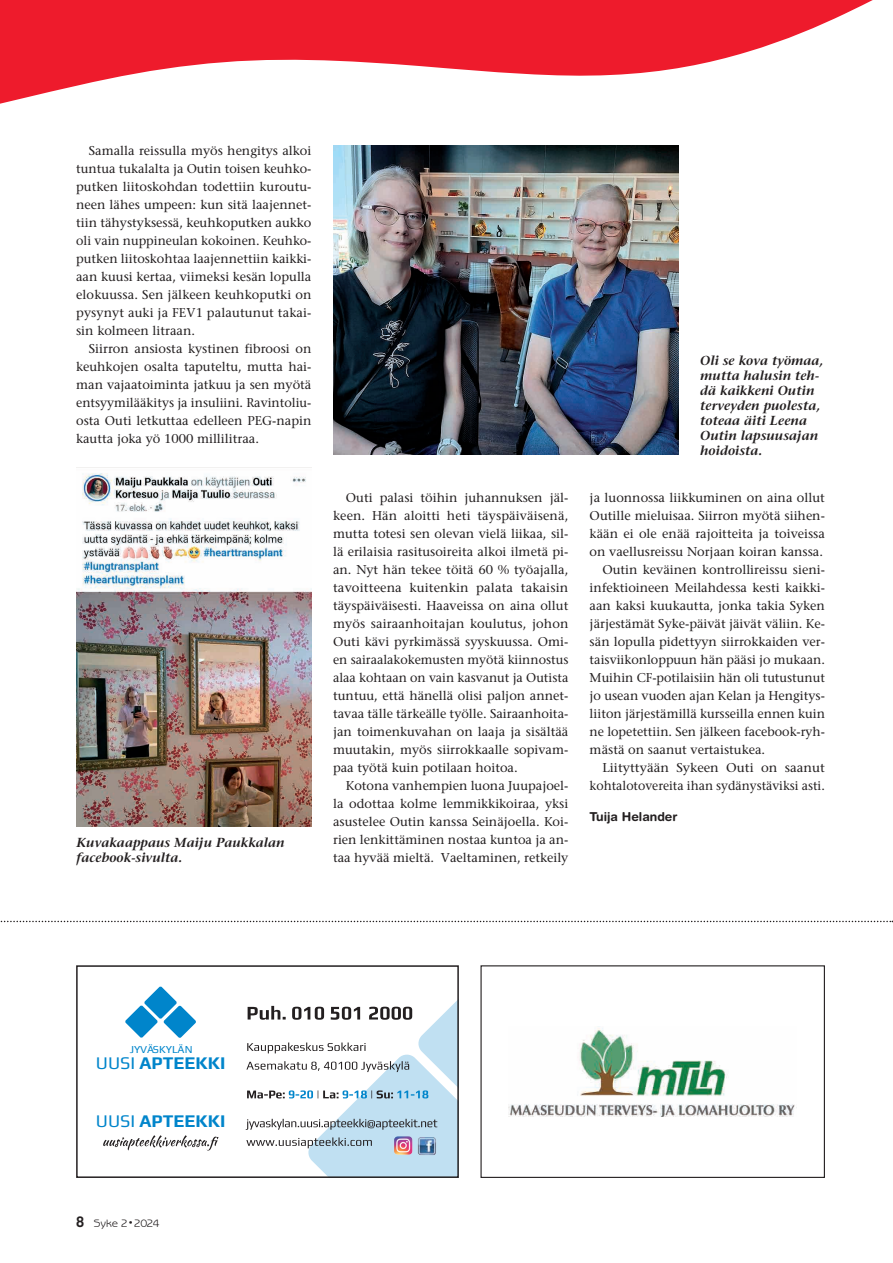
<style>
.page{position:relative;width:893px;height:1263px;background:#fff}
.page>*{position:absolute;margin:0;border:0;box-sizing:border-box;transform-origin:0 0}
.t1{font:700 17.85px "Play";color:#0085cb}
.t2{font:italic 600 13.05px/15px "Stone Serif Std";color:#231f20}
.t3{font:500 12.75px/18px "Stone Serif Std";color:#231f20;text-align:justify}
.t4{font:500 12.75px "Stone Serif Std";color:#231f20;scale:.96 1}
.t5{font:700 12.3px "Helvetica Rounded LT Std";color:#231f20}
.t6{font:10.8px "Benguiat Gothic Std";letter-spacing:-.025em;color:#231f20;scale:1.05 1}
.t7{font:10.8px "Play";color:#0085cb}
.s1{font-weight:400}
.s2{font-family:"Helvetica Rounded LT Std";font-weight:700;font-size:15px}
.s3{font-size:7.5px}
</style>
<div class="page">
<svg style="left:0;top:0;width:873px;height:104px;fill:#ee1b2c"></svg>
<img style="left:333px;top:146px;width:346px;height:309px">
<img style="left:77px;top:473px;width:235px;height:353px">
<svg style="left:0;top:921px;width:893px;height:1px"></svg>
<img style="left:509px;top:1028px;width:288px;height:88px">
<div style="left:480px;top:965px;width:345px;height:213px;border:1px solid #231f20"></div>
<div style="left:76px;top:965px;width:383px;height:213px;border:2px solid #231f20"></div>
<svg style="left:246px;top:965px;width:213px;height:213px"></svg>
<svg style="left:125px;top:986px;width:71px;height:52px"></svg>
<svg style="left:103px;top:1135px;width:116px;height:15px"></svg>
<img style="left:394px;top:1136px;width:20px;height:20px">
<img style="left:416px;top:1135px;width:22px;height:22px">
<p class="t3" style="left:76px;top:142px;width:237px;text-indent:13px">Samalla reissulla myös hengitys alkoi tuntua tukalalta ja Outin toisen keuhko&shy;putken liitoskohdan todettiin kuroutu&shy;neen lähes umpeen: kun sitä laajennet&shy;tiin tähystyksessä, keuhkoputken aukko oli vain nuppineulan kokoinen. Keuhko&shy;putken liitoskohtaa laajennettiin kaikki&shy;aan kuusi kertaa, viimeksi kesän lopulla elokuussa. Sen jälkeen keuhkoputki on pysynyt auki ja FEV1 palautunut takai&shy;sin kolmeen litraan.</p>
<p class="t3" style="left:76px;top:340px;width:237px;text-indent:13px">Siirron ansiosta kystinen fibroosi on keuhkojen osalta taputeltu, mutta hai&shy;man vajaatoiminta jatkuu ja sen myötä entsyymilääkitys ja insuliini. Ravintoliu&shy;osta Outi letkuttaa edelleen PEG-napin kautta joka yö 1000 millilitraa.</p>
<p class="t2" style="left:77px;top:835px;width:210px">Kuvakaappaus Maiju Paukkalan facebook-sivulta.</p>
<p class="t3" style="left:333px;top:489px;width:237px;text-indent:13px">Outi palasi töihin juhannuksen jäl&shy;keen. Hän aloitti heti täyspäiväisenä, mutta totesi sen olevan vielä liikaa, sil&shy;lä erilaisia rasitusoireita alkoi ilmetä pi&shy;an. Nyt hän tekee töitä 60 % työajalla, tavoitteena kuitenkin palata takaisin täyspäiväisesti. Haaveissa on aina ollut myös sairaanhoitajan koulutus, johon Outi kävi pyrkimässä syyskuussa. Omi&shy;en sairaalakokemusten myötä kiinnostus alaa kohtaan on vain kasvanut ja Outista tuntuu, että hänellä olisi paljon annet&shy;tavaa tälle tärkeälle työlle. Sairaanhoita&shy;jan toimenkuvahan on laaja ja sisältää muutakin, myös siirrokkaalle sopivam&shy;paa työtä kuin potilaan hoitoa.</p>
<p class="t3" style="left:333px;top:777px;width:237px;text-indent:13px">Kotona vanhempien luona Juupajoel&shy;la odottaa kolme lemmikkikoiraa, yksi asustelee Outin kanssa Seinäjoella. Koi&shy;rien lenkittäminen nostaa kuntoa ja an&shy;taa hyvää mieltä. Vaeltaminen, retkeily</p>
<p class="t2" style="left:700px;top:353px;width:125px">Oli se kova työmaa, mutta halusin teh&shy;dä kaikkeni Outin terveyden puolesta, toteaa äiti Leena<br>Outin lapsuusajan hoidoista.</p>
<p class="t3" style="left:590px;top:489px;width:237px">ja luonnossa liikkuminen on aina ollut</p>
<p class="t3" style="left:590px;top:507px;width:237px">Outille mieluisaa. Siirron myötä siihen-</p>
<p class="t3" style="left:590px;top:525px;width:237px">kään ei ole enää rajoitteita ja toiveissa</p>
<p class="t3" style="left:590px;top:543px;width:235px">on vaellusreissu Norjaan koiran kanssa.</p>
<p class="t3" style="left:602px;top:561px;width:224px">Outin keväinen kontrollireissu sieni-</p>
<p class="t3" style="left:590px;top:579px;width:237px">infektioineen Meilahdessa kesti kaikki-</p>
<p class="t3" style="left:590px;top:597px;width:237px">aan kaksi kuukautta, jonka takia Syken</p>
<p class="t3" style="left:590px;top:615px;width:237px">järjestämät Syke-päivät jäivät väliin. Ke-</p>
<p class="t3" style="left:590px;top:633px;width:237px">sän lopulla pidettyyn siirrokkaiden ver-</p>
<p class="t3" style="left:590px;top:651px;width:237px">taisviikonloppuun hän pääsi jo mukaan.</p>
<p class="t3" style="left:590px;top:669px;width:237px">Muihin CF-potilaisiin hän oli tutustunut</p>
<p class="t3" style="left:590px;top:687px;width:237px">jo usean vuoden ajan Kelan ja Hengitys-</p>
<p class="t3" style="left:590px;top:705px;width:237px">liiton järjestämillä kursseilla ennen kuin</p>
<p class="t3" style="left:590px;top:723px;width:237px">ne lopetettiin. Sen jälkeen facebook-ryh-</p>
<p class="t3" style="left:590px;top:741px;width:177px">mästä on saanut vertaistukea.</p>
<p class="t3" style="left:602px;top:759px;width:224px">Liityttyään Sykeen Outi on saanut</p>
<p class="t4" style="left:590px;top:778px;width:247px">kohtalotovereita ihan sydänystäviksi asti.</p>
<p class="t5" style="left:590px;top:809px;width:89px">Tuija Helander</p>
<p class="t7" style="left:130px;top:1043px;width:64px">JYVÄSKYLÄN</p>
<h1 class="t1" style="left:96px;top:1053px;width:131px"><span class="s1">UUSI</span> APTEEKKI</h1>
<h1 class="t1" style="left:96px;top:1110px;width:131px"><span class="s1">UUSI</span> APTEEKKI</h1>
<p class="t6" style="left:76px;top:1217px;width:81px"><span class="s2">8</span> Syke 2<span class="s3">•</span> 2024</p>
</div>
